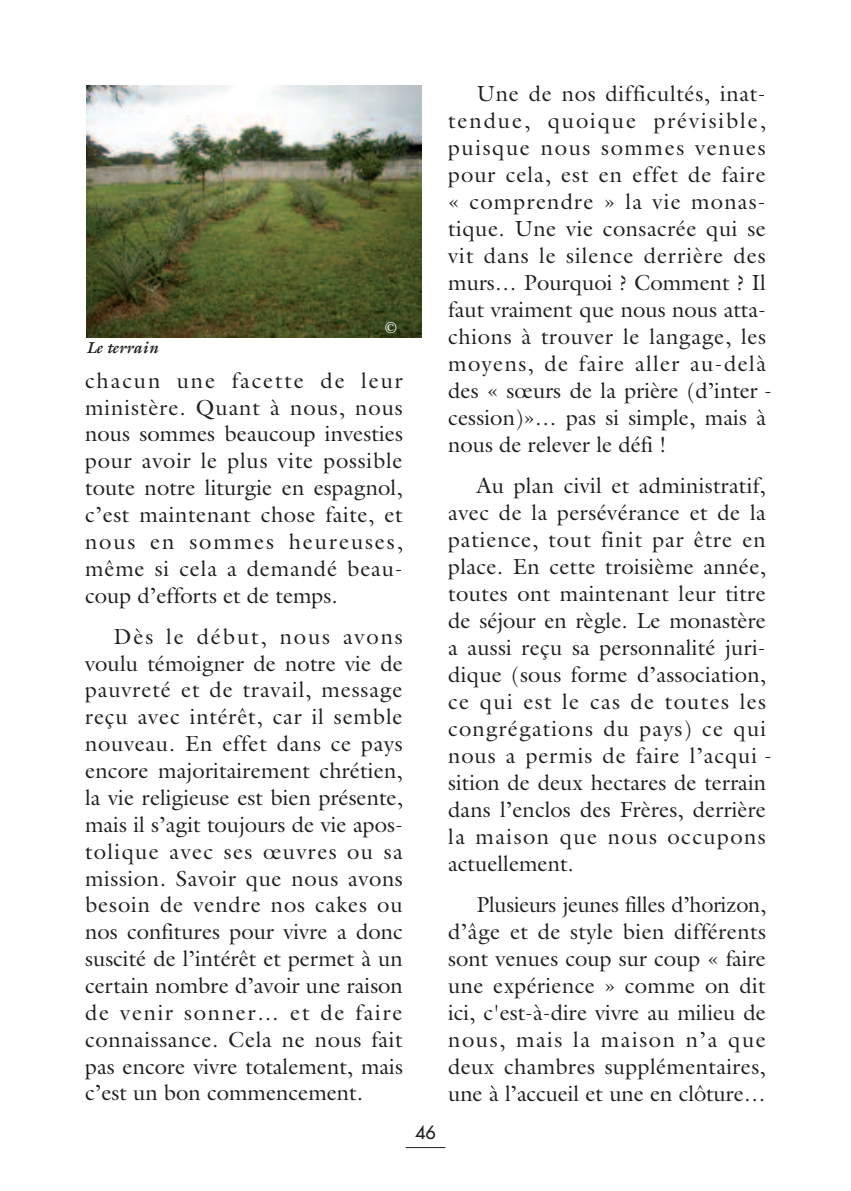
<style>
.page{position:relative;width:851px;height:1191px;background:#fff}
.page>*{position:absolute;margin:0;border:0;box-sizing:border-box;transform-origin:0 0}
.t1{font:22px/27px "Galliard";letter-spacing:.015em;color:#231f20;text-align:justify}
.t2{font:18px "Futura";color:#231f20}
.t3{font:italic 700 16px "Galliard";color:#231f20}
.t4{font:16px "Galliard";color:#fff}
</style>
<div class="page">
<hr style="left:405px;top:1147px;width:40px;height:1px;background:#231f20">
<img style="left:86px;top:85px;width:335px;height:252px">
<p class="t3" style="left:86px;top:338px;width:74px">Le terrain</p>
<p class="t4" style="left:385px;top:318px;width:14px">©</p>
<p class="t1" style="left:85px;top:366px;width:319px">chacun une facette de leur ministère. Quant à nous, nous nous sommes beaucoup investies pour avoir le plus vite possible toute notre liturgie en espagnol, c’est maintenant chose faite, et nous en sommes heureuses, même si cela a demandé beau&shy;coup d’efforts et de temps.</p>
<p class="t1" style="left:85px;top:622px;width:319px;text-indent:28px">Dès le début, nous avons voulu témoigner de notre vie de pauvreté et de travail, message reçu avec intérêt, car il semble nouveau. En effet dans ce pays encore majoritairement chrétien, la vie religieuse est bien présente, mais il s’agit toujours de vie apos&shy;tolique avec ses œuvres ou sa mission. Savoir que nous avons besoin de vendre nos cakes ou nos confitures pour vivre a donc suscité de l’intérêt et permet à un certain nombre d’avoir une raison de venir sonner… et de faire connaissance. Cela ne nous fait pas encore vivre totalement, mais c’est un bon commencement.</p>
<p class="t2" style="left:415px;top:1120px;width:22px">46</p>
<p class="t1" style="left:448px;top:80px;width:325px;text-align:left;text-indent:28px">Une de nos difficultés, inat&shy;tendue, quoique prévisible, puisque nous sommes venues pour cela, est en effet de faire « comprendre » la vie monas&shy;tique. Une vie consacrée qui se vit dans le silence derrière des murs… Pourquoi ? Comment ? Il faut vraiment que nous nous atta&shy;chions à trouver le langage, les moyens, de faire aller au-delà des « sœurs de la prière (d’inter - cession)»… pas si simple, mais à nous de relever le défi !</p>
<p class="t1" style="left:448px;top:471px;width:325px;text-align:left;text-indent:28px">Au plan civil et administratif, avec de la persévérance et de la patience, tout finit par être en place. En cette troisième année, toutes ont maintenant leur titre de séjour en règle. Le monastère a aussi reçu sa personnalité juri&shy;dique (sous forme d’association, ce qui est le cas de toutes les congrégations du pays) ce qui nous a permis de faire l’acqui - sition de deux hectares de terrain dans l’enclos des Frères, derrière la maison que nous occupons actuellement.</p>
<p class="t1" style="left:448px;top:890px;width:319px;text-indent:28px">Plusieurs jeunes filles d’horizon, d’âge et de style bien différents sont venues coup sur coup « faire une expérience » comme on dit ici, c'est-à-dire vivre au milieu de nous, mais la maison n’a que deux chambres supplémentaires, une à l’accueil et une en clôture…</p>
</div>
